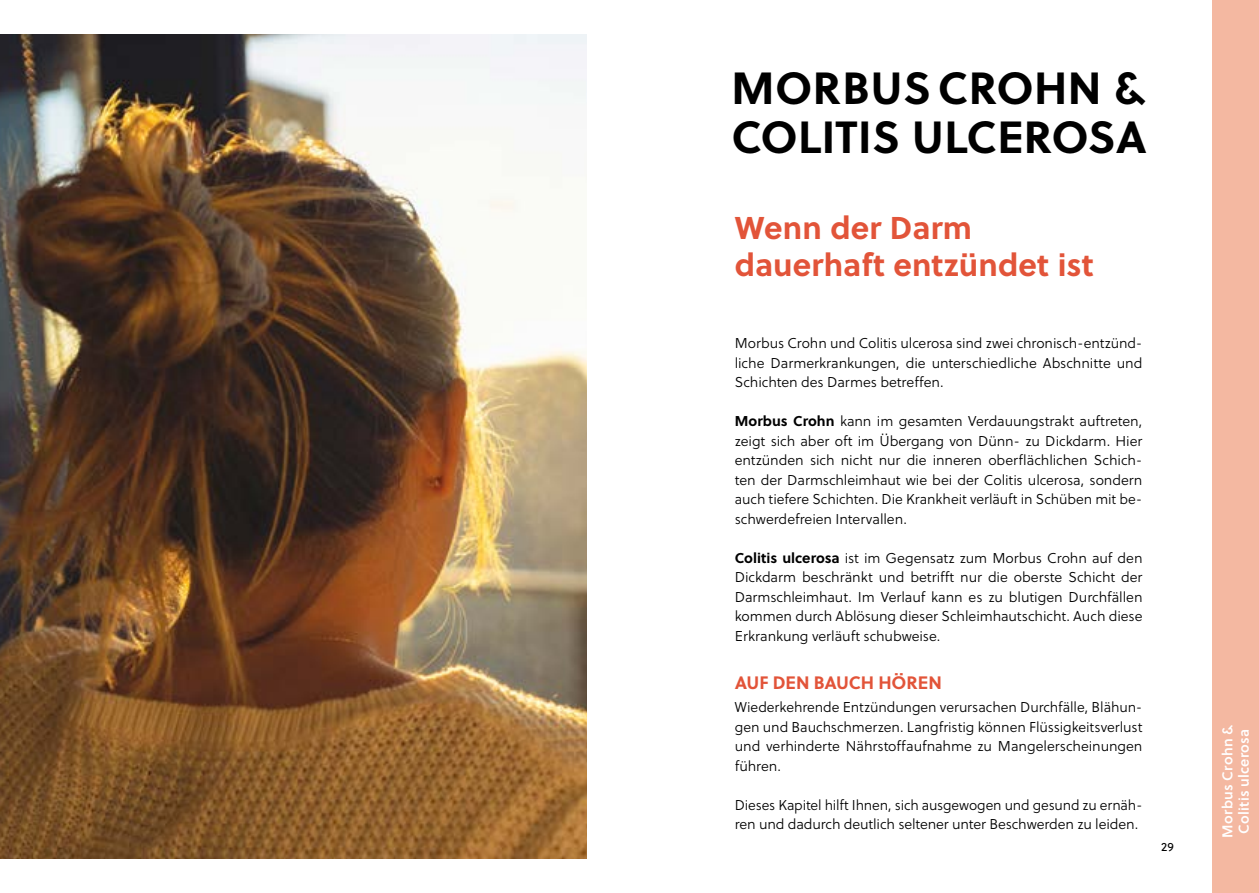
<style>
.page{position:relative;width:1259px;height:893px;background:#fff}
.page>*{position:absolute;margin:0;border:0;box-sizing:border-box;transform-origin:0 0}
.t1{font:700 45px/49.5px "Soleil";letter-spacing:.01em;color:#000}
.t2{font:700 31.5px/37.5px "Soleil";letter-spacing:.005em;color:#e25439}
.t3{font:700 18px "Soleil";letter-spacing:-.005em;color:#e25439}
.t4{font:14.25px/19.5px "Soleil Lt";letter-spacing:-.005em;color:#000;text-align:justify}
.t5{font:14.25px/16.5px "Soleil Sb";letter-spacing:.015em;color:#fff}
.t6{font:12px "Soleil";color:#000}
.s1{font-family:"Soleil";font-weight:700}
</style>
<div class="page">
<img style="left:0;top:34px;width:587px;height:825px">
<div style="left:1212px;top:0;width:47px;height:893px;background:#f4b8a1"></div>
<p class="t1" style="left:731px;top:61px;width:416px">MORBUS CROHN &amp;<br>COLITIS ULCEROSA</p>
<p class="t2" style="left:735px;top:207px;width:360px">Wenn der Darm dauerhaft entzündet ist</p>
<p class="t4" style="left:735px;top:333px;width:409px">Morbus Crohn und Colitis ulcerosa sind zwei chronisch-entzünd&shy;liche Darmerkrankungen, die unterschiedliche Abschnitte und Schichten des Darmes betreffen.</p>
<p class="t4" style="left:735px;top:411px;width:409px"><span class="s1">Morbus Crohn</span> kann im gesamten Verdauungstrakt auftreten, zeigt sich aber oft im Übergang von Dünn- zu Dickdarm. Hier entzünden sich nicht nur die inneren oberflächlichen Schich&shy;ten der Darmschleimhaut wie bei der Colitis ulcerosa, sondern auch tiefere Schichten. Die Krankheit verläuft in Schüben mit be&shy;schwerdefreien Intervallen.</p>
<p class="t4" style="left:735px;top:548px;width:409px"><span class="s1">Colitis ulcerosa</span> ist im Gegensatz zum Morbus Crohn auf den Dickdarm beschränkt und betrifft nur die oberste Schicht der Darmschleimhaut. Im Verlauf kann es zu blutigen Durchfällen kommen durch Ablösung dieser Schleimhautschicht. Auch diese Erkrankung verläuft schubweise.</p>
<p class="t3" style="left:735px;top:668px;width:208px">AUF DEN BAUCH HÖREN</p>
<p class="t4" style="left:735px;top:697px;width:409px">Wiederkehrende Entzündungen verursachen Durchfälle, Blähun&shy;gen und Bauchschmerzen. Langfristig können Flüssigkeitsverlust und verhinderte Nährstoffaufnahme zu Mangelerscheinungen führen.</p>
<p class="t4" style="left:735px;top:795px;width:409px">Dieses Kapitel hilft Ihnen, sich ausgewogen und gesund zu ernäh&shy;ren und dadurch deutlich seltener unter Beschwerden zu leiden.</p>
<p class="t6" style="left:1161px;top:838px;width:14px">29</p>
<p class="t5" style="left:1218px;top:838px;width:114px;rotate:-90deg">Morbus Crohn &amp;<br>Colitis ulcerosa</p>
</div>
